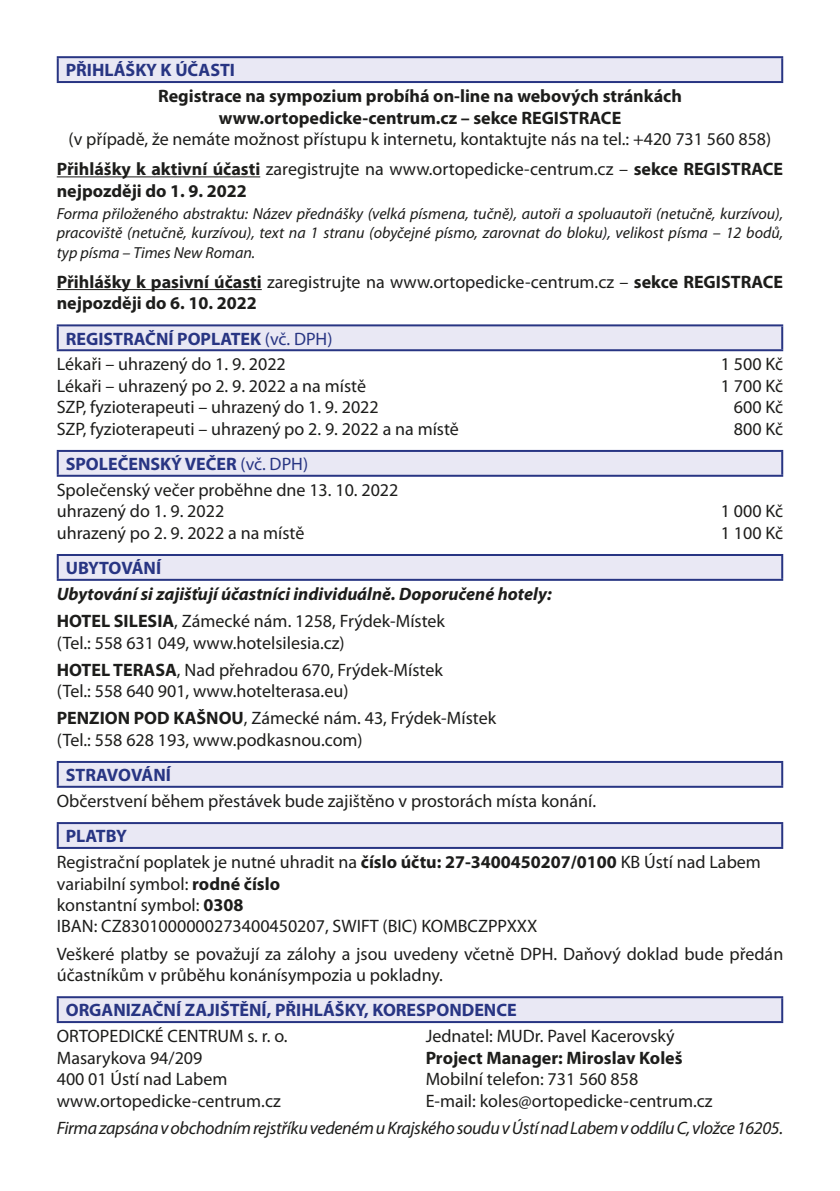
<style>
.page{position:relative;width:840px;height:1191px;background:#fff}
.page>*{position:absolute;margin:0;border:0;box-sizing:border-box;transform-origin:0 0}
.t1{font:18px/25.8px "Myriad Pro";color:#1d1d1b}
.t2{font:700 18px/21.4px "Myriad Pro";color:#1d1d1b;text-align:center}
.t3{font:italic 700 18px/27.2px "Myriad Pro";color:#1d1d1b}
.t4{font:italic 18px "Myriad Pro";letter-spacing:-.02em;color:#1d1d1b}
.t5{font:700 18px "Myriad Pro";color:#283583}
.t6{font:italic 16px/19.4px "Myriad Pro";color:#1d1d1b;text-align:justify}
.s1{font-weight:700}
.s2{font-weight:400}
.s3{font-weight:700;color:#283583}
.s4{color:#283583}
.s5{font-style:normal}
.s6{font-weight:400;font-style:normal}
</style>
<div class="page">
<hr style="left:57px;top:176px;width:203px;height:1px;background:#1d1d1b">
<hr style="left:57px;top:289px;width:204px;height:1px;background:#1d1d1b">
<div style="left:58px;top:57px;width:723px;height:25px;background:#e9e8f4"></div>
<hr style="left:57px;top:56px;width:725px;height:2px;background:#283583">
<hr style="left:57px;top:58px;width:2px;height:23px;background:#283583">
<hr style="left:780px;top:58px;width:2px;height:23px;background:#283583">
<hr style="left:57px;top:81px;width:725px;height:2px;background:#283583">
<div style="left:58px;top:325px;width:723px;height:25px;background:#e9e8f4"></div>
<hr style="left:57px;top:324px;width:725px;height:2px;background:#283583">
<hr style="left:57px;top:326px;width:2px;height:23px;background:#283583">
<hr style="left:780px;top:326px;width:2px;height:23px;background:#283583">
<hr style="left:57px;top:349px;width:725px;height:2px;background:#283583">
<div style="left:58px;top:451px;width:723px;height:25px;background:#e9e8f4"></div>
<hr style="left:57px;top:450px;width:725px;height:2px;background:#283583">
<hr style="left:57px;top:452px;width:2px;height:23px;background:#283583">
<hr style="left:780px;top:452px;width:2px;height:23px;background:#283583">
<hr style="left:57px;top:475px;width:725px;height:2px;background:#283583">
<div style="left:58px;top:555px;width:723px;height:25px;background:#e9e8f4"></div>
<hr style="left:57px;top:554px;width:725px;height:2px;background:#283583">
<hr style="left:57px;top:556px;width:2px;height:23px;background:#283583">
<hr style="left:780px;top:556px;width:2px;height:23px;background:#283583">
<hr style="left:57px;top:579px;width:725px;height:2px;background:#283583">
<div style="left:58px;top:762px;width:723px;height:25px;background:#e9e8f4"></div>
<hr style="left:57px;top:761px;width:725px;height:2px;background:#283583">
<hr style="left:57px;top:763px;width:2px;height:23px;background:#283583">
<hr style="left:780px;top:763px;width:2px;height:23px;background:#283583">
<hr style="left:57px;top:786px;width:725px;height:2px;background:#283583">
<div style="left:58px;top:823px;width:723px;height:25px;background:#e9e8f4"></div>
<hr style="left:57px;top:822px;width:725px;height:2px;background:#283583">
<hr style="left:57px;top:824px;width:2px;height:23px;background:#283583">
<hr style="left:780px;top:824px;width:2px;height:23px;background:#283583">
<hr style="left:57px;top:847px;width:725px;height:2px;background:#283583">
<div style="left:58px;top:997px;width:723px;height:25px;background:#e9e8f4"></div>
<hr style="left:57px;top:996px;width:725px;height:2px;background:#283583">
<hr style="left:57px;top:998px;width:2px;height:23px;background:#283583">
<hr style="left:780px;top:998px;width:2px;height:23px;background:#283583">
<hr style="left:57px;top:1021px;width:725px;height:2px;background:#283583">
<p class="t5" style="left:66px;top:59px;width:171px">PŘIHLÁŠKY K ÚČASTI</p>
<p class="t2" style="left:158px;top:85px;width:525px">Registrace na sympozium probíhá on-line na webových stránkách www.ortopedicke-centrum.cz – sekce REGISTRACE</p>
<p class="t1" style="left:57px;top:124px;width:727px;line-height:30px;text-align:center">(v případě, že nemáte možnost přístupu k internetu, kontaktujte nás na tel.: +420 731 560 858)<br><span class="s1">Přihlášky k aktivní účasti</span> zaregistrujte na www.ortopedicke-centrum.cz – <span class="s1">sekce REGISTRACE</span></p>
<p class="t2" style="left:57px;top:179px;width:192px">nejpozději do 1. 9. 2022</p>
<p class="t6" style="left:57px;top:203px;width:727px">Forma přiloženého abstraktu: Název přednášky (velká písmena, tučně), autoři a spoluautoři (netučně, kurzívou), pracoviště (netučně, kurzívou), text na 1 stranu (obyčejné písmo, zarovnat do bloku), velikost písma – 12 bodů, typ písma – Times New Roman.</p>
<p class="t2" style="left:57px;top:270px;width:727px;text-align:left">Přihlášky k pasivní účasti <span class="s2">zaregistrujte na www.ortopedicke-centrum.cz –</span> sekce REGISTRACE nejpozději do 6. 10. 2022</p>
<p class="t1" style="left:57px;top:325px;width:277px;text-indent:9px"><span class="s3">REGISTRAČNÍ POPLATEK</span> <span class="s4">(vč. DPH)<br></span>Lékaři – uhrazený do 1. 9. 2022</p>
<p class="t1" style="left:720px;top:351px;width:64px">1 500 Kč</p>
<p class="t1" style="left:57px;top:372px;width:310px">Lékaři – uhrazený po 2. 9. 2022 a na místě</p>
<p class="t1" style="left:720px;top:372px;width:64px">1 700 Kč</p>
<p class="t1" style="left:57px;top:394px;width:323px">SZP, fyzioterapeuti – uhrazený do 1. 9. 2022</p>
<p class="t1" style="left:733px;top:394px;width:51px">600 Kč</p>
<p class="t1" style="left:57px;top:415px;width:403px">SZP, fyzioterapeuti – uhrazený po 2. 9. 2022 a na místě</p>
<p class="t1" style="left:733px;top:415px;width:51px">800 Kč</p>
<p class="t1" style="left:57px;top:451px;width:343px;text-indent:9px"><span class="s3">SPOLEČENSKÝ VEČER</span> <span class="s4">(vč. DPH)<br></span>Společenský večer proběhne dne 13. 10. 2022</p>
<p class="t1" style="left:57px;top:498px;width:169px">uhrazený do 1. 9. 2022</p>
<p class="t1" style="left:720px;top:498px;width:64px">1 000 Kč</p>
<p class="t1" style="left:57px;top:519px;width:249px">uhrazený po 2. 9. 2022 a na místě</p>
<p class="t1" style="left:720px;top:519px;width:64px">1 100 Kč</p>
<p class="t5" style="left:66px;top:556px;width:97px">UBYTOVÁNÍ</p>
<p class="t3" style="left:57px;top:580px;width:496px">Ubytování si zajišťují účastníci individuálně. Doporučené hotely:<br><span class="s5">HOTEL SILESIA</span><span class="s6">, Zámecké nám. 1258, Frýdek-Místek</span></p>
<p class="t1" style="left:57px;top:628px;width:387px;line-height:27.2px">(Tel.: 558 631 049, www.hotelsilesia.cz)<br><span class="s1">HOTEL TERASA</span>, Nad přehradou 670, Frýdek-Místek</p>
<p class="t1" style="left:57px;top:677px;width:440px;line-height:27.2px">(Tel.: 558 640 901, www.hotelterasa.eu)<br><span class="s1">PENZION POD KAŠNOU</span>, Zámecké nám. 43, Frýdek-Místek</p>
<p class="t1" style="left:57px;top:726px;width:307px">(Tel.: 558 628 193, www.podkasnou.com)</p>
<p class="t5" style="left:66px;top:763px;width:107px">STRAVOVÁNÍ</p>
<p class="t1" style="left:57px;top:787px;width:540px">Občerstvení během přestávek bude zajištěno v prostorách místa konání.</p>
<p class="t1" style="left:57px;top:823px;width:705px;text-indent:9px"><span class="s3">PLATBY<br></span>Registrační poplatek je nutné uhradit na <span class="s1">číslo účtu: 27-3400450207/0100</span> KB Ústí nad Labem</p>
<p class="t1" style="left:57px;top:872px;width:481px;line-height:21.4px">variabilní symbol: <span class="s1">rodné číslo<br></span>konstantní symbol: <span class="s1">0308<br></span>IBAN: CZ8301000000273400450207, SWIFT (BIC) KOMBCZPPXXX</p>
<p class="t1" style="left:57px;top:942px;width:727px;line-height:21.4px">Veškeré platby se považují za zálohy a jsou uvedeny včetně DPH. Daňový doklad bude předán účastníkům v průběhu konánísympozia u pokladny.</p>
<p class="t5" style="left:66px;top:998px;width:452px">ORGANIZAČNÍ ZAJIŠTĚNÍ, PŘIHLÁŠKY, KORESPONDENCE</p>
<p class="t1" style="left:57px;top:1023px;width:232px">ORTOPEDICKÉ CENTRUM s. r. o.</p>
<p class="t1" style="left:425px;top:1023px;width:250px">Jednatel: MUDr. Pavel Kacerovský</p>
<p class="t1" style="left:57px;top:1044px;width:147px">Masarykova 94/209</p>
<p class="t2" style="left:425px;top:1046px;width:258px">Project Manager: Miroslav Koleš</p>
<p class="t1" style="left:57px;top:1066px;width:172px">400 01 Ústí nad Labem</p>
<p class="t1" style="left:425px;top:1066px;width:214px">Mobilní telefon: 731 560 858</p>
<p class="t1" style="left:57px;top:1087px;width:225px">www.ortopedicke-centrum.cz</p>
<p class="t1" style="left:425px;top:1087px;width:288px">E-mail: koles@ortopedicke-centrum.cz</p>
<p class="t4" style="left:57px;top:1116px;width:727px">Firma zapsána v obchodním rejstříku vedeném u Krajského soudu v Ústí nad Labem v oddílu C, vložce 16205.</p>
</div>
